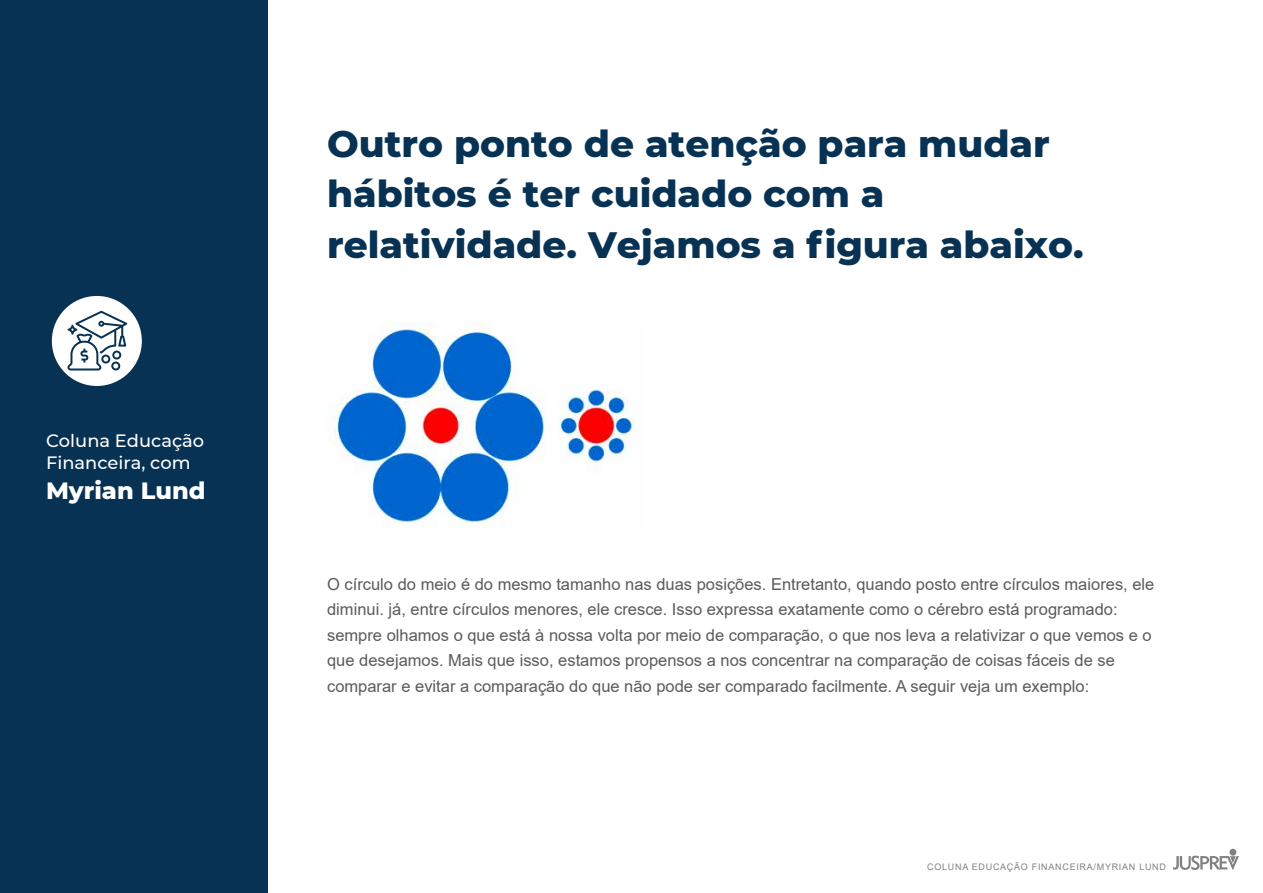
<style>
.page{position:relative;width:1263px;height:893px;background:#fff}
.page>*{position:absolute;margin:0;border:0;box-sizing:border-box;transform-origin:0 0}
.t1{font:800 37.5px/50.8px "Montserrat";color:#073253}
.t2{font:800 24px "Montserrat";color:#fff}
.t3{font:500 17.85px/21.5px "Montserrat";color:#fff}
.t4{font:16.5px/25.5px "Arial";color:#5b5b5b}
.t5{font:9px "Arial";letter-spacing:.08em;color:#818181}
</style>
<div class="page">
<div style="left:0;top:0;width:268px;height:893px;background:#073253"></div>
<div style="left:52px;top:296px;width:90px;height:90px;background:#fff;border-radius:50%"></div>
<svg style="left:67px;top:311px;width:60px;height:59px"></svg>
<div style="left:1229px;top:849px;width:7px;height:7px;background:#818181;border-radius:50%"></div>
<svg style="left:1173px;top:856px;width:66px;height:14px"></svg>
<img style="left:330px;top:323px;width:305px;height:205px">
<p class="t3" style="left:46px;top:430px;width:160px">Coluna Educação<br>Financeira, com</p>
<h2 class="t2" style="left:46px;top:473px;width:161px">Myrian Lund</h2>
<h1 class="t1" style="left:327px;top:116px;width:758px">Outro ponto de atenção para mudar hábitos é ter cuidado com a relatividade. Vejamos a figura abaixo.</h1>
<p class="t4" style="left:327px;top:571px;width:829px">O círculo do meio é do mesmo tamanho nas duas posições. Entretanto, quando posto entre círculos maiores, ele diminui. já, entre círculos menores, ele cresce. Isso expressa exatamente como o cérebro está programado: sempre olhamos o que está à nossa volta por meio de comparação, o que nos leva a relativizar o que vemos e o que desejamos. Mais que isso, estamos propensos a nos concentrar na comparação de coisas fáceis de se comparar e evitar a comparação do que não pode ser comparado facilmente. A seguir veja um exemplo:</p>
<p class="t5" style="left:927px;top:861px;width:240px">COLUNA EDUCAÇÃO FINANCEIRA/MYRIAN LUND</p>
</div>
